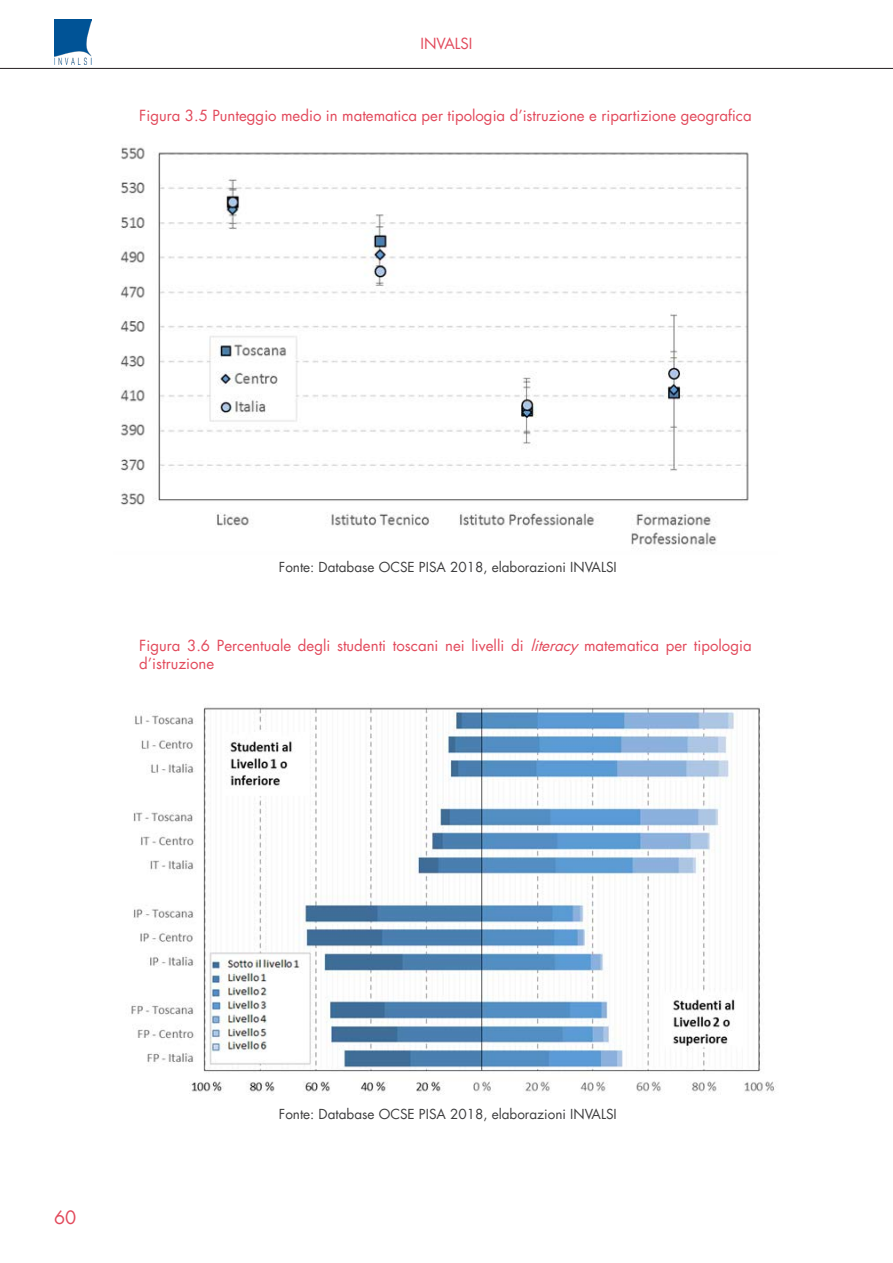
<style>
.page{position:relative;width:893px;height:1263px;background:#fff}
.page>*{position:absolute;margin:0;border:0;box-sizing:border-box;transform-origin:0 0}
.t1{font:18px "Futura Std";color:#e24a5c}
.x_didascalia_figure{font:15px/18px "Futura Std";color:#e24a5c}
.testo{font:13.5px "Futura Std";color:#3e3e3f}
.s1{font-style:italic}
</style>
<div class="page">
<hr style="left:0;top:68px;width:893px;height:1px;background:#231f20">
<img style="left:55px;top:20px;width:37px;height:45px">
<img style="left:120px;top:147px;width:629px;height:398px">
<img style="left:131px;top:707px;width:645px;height:388px">
<p class="x_didascalia_figure" style="left:420px;top:34px;width:54px">INVALSI</p>
<p class="x_didascalia_figure" style="left:139px;top:107px;width:614px">Figura 3.5 Punteggio medio in matematica per tipologia d’istruzione e ripartizione geografica</p>
<p class="testo" style="left:279px;top:559px;width:339px">Fonte: Database OCSE PISA 2018, elaborazioni INVALSI</p>
<p class="x_didascalia_figure" style="left:139px;top:636px;width:614px">Figura 3.6 Percentuale degli studenti toscani nei livelli di <span class="s1">literacy</span> matematica per tipologia d’istruzione</p>
<p class="t1" style="left:54px;top:1206px;width:24px">60</p>
<p class="testo" style="left:279px;top:1105px;width:339px">Fonte: Database OCSE PISA 2018, elaborazioni INVALSI</p>
</div>
